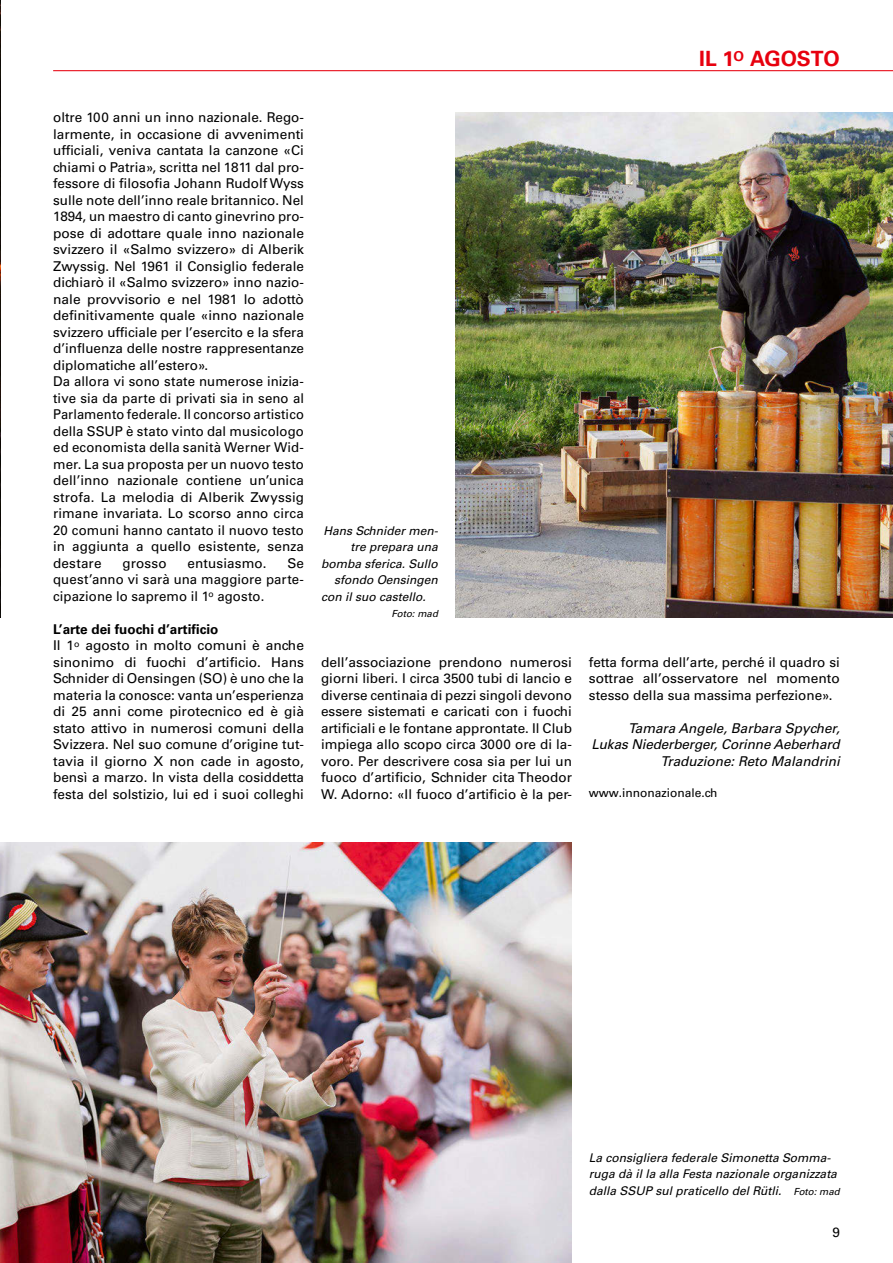
<style>
.page{position:relative;width:893px;height:1263px;background:#fff}
.page>*{position:absolute;margin:0;border:0;box-sizing:border-box;transform-origin:0 0}
.t1{font:700 21px "Univers LT Std";letter-spacing:-.005em;color:#e7000e}
.t2{font:13.5px/16.5px "Univers LT Std";color:#000;text-align:justify}
.t3{font:italic 13.5px/16.5px "Univers LT Std";color:#000;text-align:right}
.t4{font:italic 12px/16.5px "Univers LT Std";color:#000}
.t5{font:12px "Univers LT Std";color:#000}
.t6{font:italic 9.75px "Univers LT Std";color:#000}
.s1{font-weight:700}
.s2{font-size:9.75px}
</style>
<div class="page">
<hr style="left:53px;top:70px;width:840px;height:1px;background:#e7000e">
<img style="left:0;top:842px;width:572px;height:421px">
<img style="left:455px;top:112px;width:438px;height:505px">
<img style="left:0;top:0;width:1px;height:617px">
<h1 class="t1" style="left:699px;top:46px;width:142px">IL 1<sup>O</sup> AGOSTO</h1>
<p class="t2" style="left:53px;top:109px;width:252px;text-align:left">oltre 100 anni un inno nazionale. Rego&shy;larmente, in occasione di avvenimenti ufficiali, veniva cantata la canzone «Ci chiami o Patria», scritta nel 1811 dal pro&shy;fessore di filosofia Johann Rudolf Wyss sulle note dell’inno reale britannico. Nel 1894, un maestro di canto ginevrino pro&shy;pose di adottare quale inno nazionale svizzero il «Salmo svizzero» di Alberik Zwyssig. Nel 1961 il Consiglio federale dichiarò il «Salmo svizzero» inno nazio&shy;nale provvisorio e nel 1981 lo adottò definitivamente quale «inno nazionale svizzero ufficiale per l’esercito e la sfera d’influenza delle nostre rappresentanze diplomatiche all’estero».<br>Da allora vi sono state numerose inizia&shy;tive sia da parte di privati sia in seno al Parlamento federale. Il concorso artistico della SSUP è stato vinto dal musicologo ed economista della sanità Werner Wid&shy;mer. La sua proposta per un nuovo testo dell’inno nazionale contiene un’unica strofa. La melodia di Alberik Zwyssig rimane invariata. Lo scorso anno circa 20 comuni hanno cantato il nuovo testo in aggiunta a quello esistente, senza destare</p>
<p class="t2" style="left:53px;top:555px;width:252px;text-indent:234px">Se quest’anno vi sarà una maggiore parte&shy;cipazione lo sapremo il 1<sup>o</sup> agosto.</p>
<p class="t2" style="left:53px;top:621px;width:252px;text-align:left"><span class="s1">L’arte dei fuochi d’artificio<br></span>Il 1<sup>o</sup> agosto in molto comuni è anche sinonimo di fuochi d’artificio. Hans Schnider di Oensingen (SO) è uno che la materia la conosce: vanta un’esperienza di 25 anni come pirotecnico ed è già stato attivo in numerosi comuni della Svizzera. Nel suo comune d’origine tut&shy;tavia il giorno X non cade in agosto, bensì a marzo. In vista della cosiddetta festa del solstizio, lui ed i suoi colleghi</p>
<p class="t2" style="left:122px;top:555px;width:46px">grosso</p>
<p class="t2" style="left:188px;top:555px;width:80px">entusiasmo.</p>
<p class="t4" style="left:323px;top:522px;width:116px">Hans Schnider men-</p>
<p class="t4" style="left:351px;top:539px;width:89px">tre prepara una</p>
<p class="t4" style="left:321px;top:555px;width:118px">bomba sferica. Sullo</p>
<p class="t4" style="left:334px;top:572px;width:105px">sfondo Oensingen</p>
<p class="t4" style="left:321px;top:588px;width:106px">con il suo castello.</p>
<p class="t6" style="left:392px;top:608px;width:48px">Foto: mad</p>
<p class="t2" style="left:321px;top:654px;width:252px">dell’associazione prendono numerosi giorni liberi. I circa 3500 tubi di lancio e diverse centinaia di pezzi singoli devono essere sistemati e caricati con i fuochi artificiali e le fontane approntate. Il Club impiega allo scopo circa 3000 ore di la&shy;voro. Per descrivere cosa sia per lui un fuoco d’artificio, Schnider cita Theodor W. Adorno: «Il fuoco d’artificio è la per-</p>
<p class="t2" style="left:589px;top:654px;width:252px">fetta forma dell’arte, perché il quadro si sottrae all’osservatore nel momento stesso della sua massima perfezione».</p>
<p class="t3" style="left:591px;top:720px;width:250px">Tamara Angele, Barbara Spycher,<br>Lukas Niederberger, Corinne Aeberhard<br>Traduzione: Reto Malandrini</p>
<p class="t5" style="left:589px;top:786px;width:130px">www.innonazionale.ch</p>
<p class="t4" style="left:589px;top:1149px;width:252px">La consigliera federale Simonetta Somma&shy;ruga dà il la alla Festa nazionale organizzata dalla SSUP sul praticello del Rütli. <span class="s2">Foto: mad</span></p>
<p class="t2" style="left:832px;top:1224px;width:9px">9</p>
</div>
